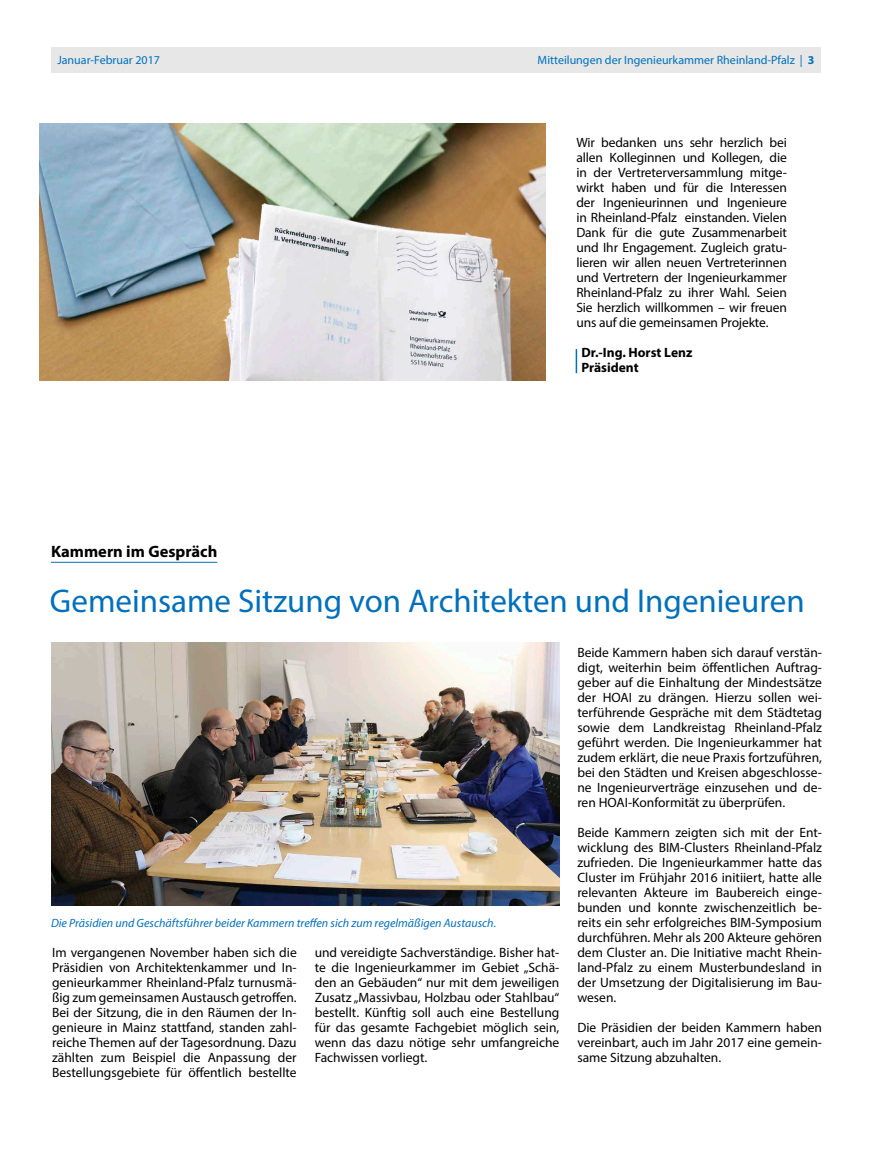
<style>
.page{position:relative;width:872px;height:1170px;background:#fff}
.page>*{position:absolute;margin:0;border:0;box-sizing:border-box;transform-origin:0 0}
.t1{font:33px "Myriad Pro";color:#0070bc}
.t2{font:700 16.5px "Myriad Pro";color:#000}
.t3{font:13.5px/15px "Myriad Pro";color:#000;text-align:justify}
.t4{font:700 13.5px/15px "Myriad Pro";color:#000}
.t5{font:italic 12px "Myriad Pro";color:#0070bc}
.t6{font:12px "Myriad Pro";color:#0070bc}
.s1{font-weight:700}
</style>
<div class="page">
<div style="left:51px;top:47px;width:770px;height:25px;background:#e7e7e7"></div>
<hr style="left:51px;top:562px;width:166px;height:1px;background:#0070bc">
<img style="left:40px;top:123px;width:505px;height:258px">
<img style="left:51px;top:642px;width:508px;height:263px">
<hr style="left:575px;top:349px;width:2px;height:24px;background:#0070bc">
<p class="t6" style="left:57px;top:53px;width:104px">Januar-Februar 2017</p>
<p class="t6" style="left:537px;top:53px;width:278px">Mitteilungen der Ingenieurkammer Rheinland-Pfalz | <span class="s1">3</span></p>
<p class="t2" style="left:51px;top:540px;width:168px">Kammern im Gespräch</p>
<p class="t3" style="left:576px;top:134px;width:212px">Wir bedanken uns sehr herzlich bei allen Kolleginnen und Kollegen, die in der Vertreterversammlung mitge&shy;wirkt haben und für die Interessen der Ingenieurinnen und Ingenieure in Rheinland-Pfalz einstanden. Vielen Dank für die gute Zusammenarbeit und Ihr Engagement. Zugleich gratu&shy;lieren wir allen neuen Vertreterinnen und Vertretern der Ingenieurkammer Rheinland-Pfalz zu ihrer Wahl. Seien Sie herzlich willkommen – wir freuen uns auf die gemeinsamen Projekte.</p>
<p class="t4" style="left:581px;top:344px;width:112px">Dr.-Ing. Horst Lenz<br>Präsident</p>
<h1 class="t1" style="left:50px;top:580px;width:756px">Gemeinsame Sitzung von Architekten und Ingenieuren</h1>
<p class="t5" style="left:51px;top:915px;width:447px">Die Präsidien und Geschäftsführer beider Kammern treffen sich zum regelmäßigen Austausch.</p>
<p class="t3" style="left:52px;top:944px;width:246px">Im vergangenen November haben sich die Präsidien von Architektenkammer und In&shy;genieurkammer Rheinland-Pfalz turnusmä&shy;ßig zum gemeinsamen Austausch getroffen.<br>Bei der Sitzung, die in den Räumen der In&shy;genieure in Mainz stattfand, standen zahl&shy;reiche Themen auf der Tagesordnung. Dazu zählten zum Beispiel die Anpassung der Bestellungsgebiete für öffentlich bestellte</p>
<p class="t3" style="left:315px;top:944px;width:246px">und vereidigte Sachverständige. Bisher hat&shy;te die Ingenieurkammer im Gebiet „Schä&shy;den an Gebäuden“ nur mit dem jeweiligen Zusatz „Massivbau, Holzbau oder Stahlbau“ bestellt. Künftig soll auch eine Bestellung für das gesamte Fachgebiet möglich sein, wenn das dazu nötige sehr umfangreiche Fachwissen vorliegt.</p>
<p class="t3" style="left:577px;top:644px;width:246px">Beide Kammern haben sich darauf verstän&shy;digt, weiterhin beim öffentlichen Auftrag&shy;geber auf die Einhaltung der Mindestsätze der HOAI zu drängen. Hierzu sollen wei&shy;terführende Gespräche mit dem Städtetag sowie dem Landkreistag Rheinland-Pfalz geführt werden. Die Ingenieurkammer hat zudem erklärt, die neue Praxis fortzuführen, bei den Städten und Kreisen abgeschlosse&shy;ne Ingenieurverträge einzusehen und de&shy;ren HOAI-Konformität zu überprüfen.</p>
<p class="t3" style="left:577px;top:824px;width:246px">Beide Kammern zeigten sich mit der Ent&shy;wicklung des BIM-Clusters Rheinland-Pfalz zufrieden. Die Ingenieurkammer hatte das Cluster im Frühjahr 2016 initiiert, hatte alle relevanten Akteure im Baubereich einge&shy;bunden und konnte zwischenzeitlich be&shy;reits ein sehr erfolgreiches BIM-Symposium durchführen. Mehr als 200 Akteure gehören dem Cluster an. Die Initiative macht Rhein&shy;land-Pfalz zu einem Musterbundesland in der Umsetzung der Digitalisierung im Bau&shy;wesen.</p>
<p class="t3" style="left:577px;top:1019px;width:246px">Die Präsidien der beiden Kammern haben vereinbart, auch im Jahr 2017 eine gemein&shy;same Sitzung abzuhalten.</p>
</div>
